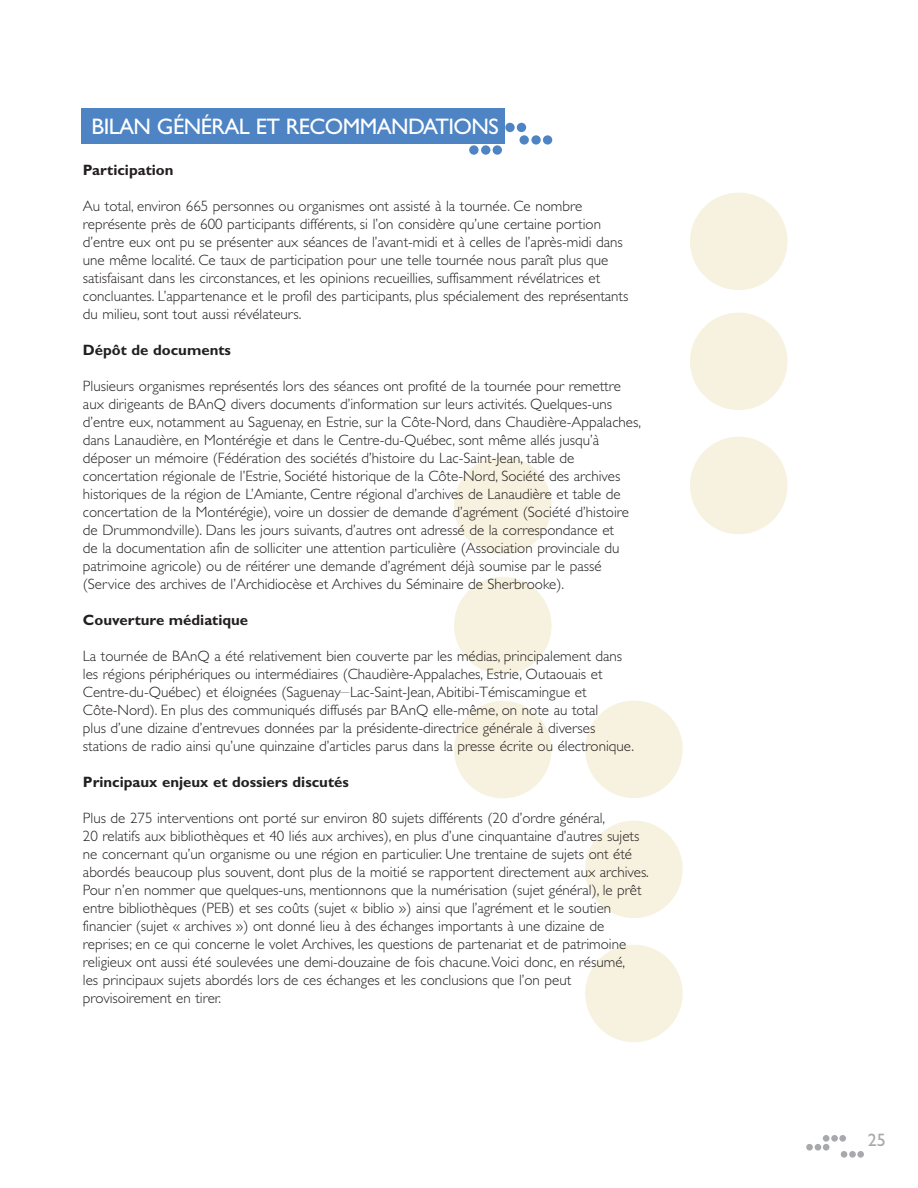
<style>
.page{position:relative;width:918px;height:1188px;background:#fff}
.page>*{position:absolute;margin:0;border:0;box-sizing:border-box;transform-origin:0 0}
.t1{font:22.5px "Gill Sans";letter-spacing:-.025em;color:#fff}
.t2{font:18px "Gill Sans";color:#a7a9ac}
.t3{font:300 15px/18px "Gill Sans";color:#231f20}
.t4{font:700 15px "Gill Sans";color:#231f20}
.s1{font-size:9px}
</style>
<div class="page">
<div style="left:454px;top:457px;width:98px;height:97px;background:#f7f2df;border-radius:50%"></div>
<div style="left:454px;top:577px;width:98px;height:97px;background:#f7f2df;border-radius:50%"></div>
<div style="left:454px;top:701px;width:98px;height:97px;background:#f7f2df;border-radius:50%"></div>
<div style="left:585px;top:701px;width:98px;height:97px;background:#f7f2df;border-radius:50%"></div>
<div style="left:585px;top:821px;width:98px;height:97px;background:#f7f2df;border-radius:50%"></div>
<div style="left:585px;top:945px;width:98px;height:97px;background:#f7f2df;border-radius:50%"></div>
<div style="left:690px;top:193px;width:98px;height:97px;background:#f7f2df;border-radius:50%"></div>
<div style="left:690px;top:313px;width:98px;height:97px;background:#f7f2df;border-radius:50%"></div>
<div style="left:690px;top:437px;width:98px;height:97px;background:#f7f2df;border-radius:50%"></div>
<div style="left:839px;top:1135px;width:7px;height:7px;background:#a7a9ac;border-radius:50%"></div>
<div style="left:831px;top:1135px;width:7px;height:7px;background:#a7a9ac;border-radius:50%"></div>
<div style="left:823px;top:1135px;width:6px;height:7px;background:#a7a9ac;border-radius:50%"></div>
<div style="left:823px;top:1144px;width:6px;height:7px;background:#a7a9ac;border-radius:50%"></div>
<div style="left:815px;top:1144px;width:6px;height:7px;background:#a7a9ac;border-radius:50%"></div>
<div style="left:806px;top:1144px;width:7px;height:7px;background:#a7a9ac;border-radius:50%"></div>
<div style="left:857px;top:1151px;width:7px;height:7px;background:#a7a9ac;border-radius:50%"></div>
<div style="left:849px;top:1151px;width:7px;height:7px;background:#a7a9ac;border-radius:50%"></div>
<div style="left:841px;top:1151px;width:6px;height:7px;background:#a7a9ac;border-radius:50%"></div>
<div style="left:81px;top:108px;width:423px;height:36px;background:#4e84c4"></div>
<div style="left:517px;top:123px;width:9px;height:9px;background:#4e84c4;border-radius:50%"></div>
<div style="left:505px;top:123px;width:10px;height:9px;background:#4e84c4;border-radius:50%"></div>
<div style="left:543px;top:135px;width:9px;height:10px;background:#4e84c4;border-radius:50%"></div>
<svg style="left:531px;top:135px;width:10px;height:10px"></svg>
<div style="left:520px;top:135px;width:9px;height:10px;background:#4e84c4;border-radius:50%"></div>
<div style="left:493px;top:145px;width:9px;height:10px;background:#4e84c4;border-radius:50%"></div>
<div style="left:481px;top:145px;width:9px;height:10px;background:#4e84c4;border-radius:50%"></div>
<div style="left:469px;top:145px;width:10px;height:10px;background:#4e84c4;border-radius:50%"></div>
<h1 class="t1" style="left:92px;top:118px;width:409px">BILAN GÉNÉRAL ET RECOMMANDATIONS</h1>
<p class="t4" style="left:83px;top:164px;width:92px">Participation</p>
<p class="t3" style="left:83px;top:198px;width:547px">Au total, environ 665 personnes ou organismes ont assisté à la tournée. Ce nombre représente près de 600 participants différents, si l’on considère qu’une certaine portion d’entre eux ont pu se présenter aux séances de l’avant-midi et à celles de l’après-midi dans une même localité. Ce taux de participation pour une telle tournée nous paraît plus que satisfaisant dans les circonstances, et les opinions recueillies, suffisamment révélatrices et concluantes. L’appartenance et le profil des participants, plus spécialement des représentants du milieu, sont tout aussi révélateurs.</p>
<p class="t4" style="left:83px;top:344px;width:149px">Dépôt de documents</p>
<p class="t3" style="left:83px;top:378px;width:560px">Plusieurs organismes représentés lors des séances ont profité de la tournée pour remettre aux dirigeants de BAnQ divers documents d’information sur leurs activités. Quelques-uns d’entre eux, notamment au Saguenay, en Estrie, sur la Côte-Nord, dans Chaudière-Appalaches, dans Lanaudière, en Montérégie et dans le Centre-du-Québec, sont même allés jusqu’à déposer un mémoire (Fédération des sociétés d’histoire du Lac-Saint-Jean, table de concertation régionale de l’Estrie, Société historique de la Côte-Nord, Société des archives historiques de la région de L’Amiante, Centre régional d’archives de Lanaudière et table de concertation de la Montérégie), voire un dossier de demande d’agrément (Société d’histoire de Drummondville). Dans les jours suivants, d’autres ont adressé de la correspondance et<br>de la documentation afin de solliciter une attention particulière (Association provinciale du patrimoine agricole) ou de réitérer une demande d’agrément déjà soumise par le passé (Service des archives de l’Archidiocèse et Archives du Séminaire de Sherbrooke).</p>
<p class="t4" style="left:83px;top:614px;width:167px">Couverture médiatique</p>
<p class="t3" style="left:83px;top:648px;width:553px">La tournée de BAnQ a été relativement bien couverte par les médias, principalement dans les régions périphériques ou intermédiaires (Chaudière-Appalaches, Estrie, Outaouais et Centre-du-Québec) et éloignées (Saguenay<span class="s1">—</span>Lac-Saint-Jean, Abitibi-Témiscamingue et Côte-Nord). En plus des communiqués diffusés par BAnQ elle-même, on note au total<br>plus d’une dizaine d’entrevues données par la présidente-directrice générale à diverses stations de radio ainsi qu’une quinzaine d’articles parus dans la presse écrite ou électronique.</p>
<p class="t4" style="left:83px;top:776px;width:267px">Principaux enjeux et dossiers discutés</p>
<p class="t3" style="left:83px;top:810px;width:568px">Plus de 275 interventions ont porté sur environ 80 sujets différents (20 d’ordre général,<br>20 relatifs aux bibliothèques et 40 liés aux archives), en plus d’une cinquantaine d’autres sujets ne concernant qu’un organisme ou une région en particulier. Une trentaine de sujets ont été abordés beaucoup plus souvent, dont plus de la moitié se rapportent directement aux archives.<br>Pour n’en nommer que quelques-uns, mentionnons que la numérisation (sujet général), le prêt entre bibliothèques (PEB) et ses coûts (sujet « biblio ») ainsi que l’agrément et le soutien financier (sujet « archives ») ont donné lieu à des échanges importants à une dizaine de reprises; en ce qui concerne le volet Archives, les questions de partenariat et de patrimoine religieux ont aussi été soulevées une demi-douzaine de fois chacune.Voici donc, en résumé,<br>les principaux sujets abordés lors de ces échanges et les conclusions que l’on peut provisoirement en tirer.</p>
<p class="t2" style="left:868px;top:1134px;width:19px">25</p>
</div>
